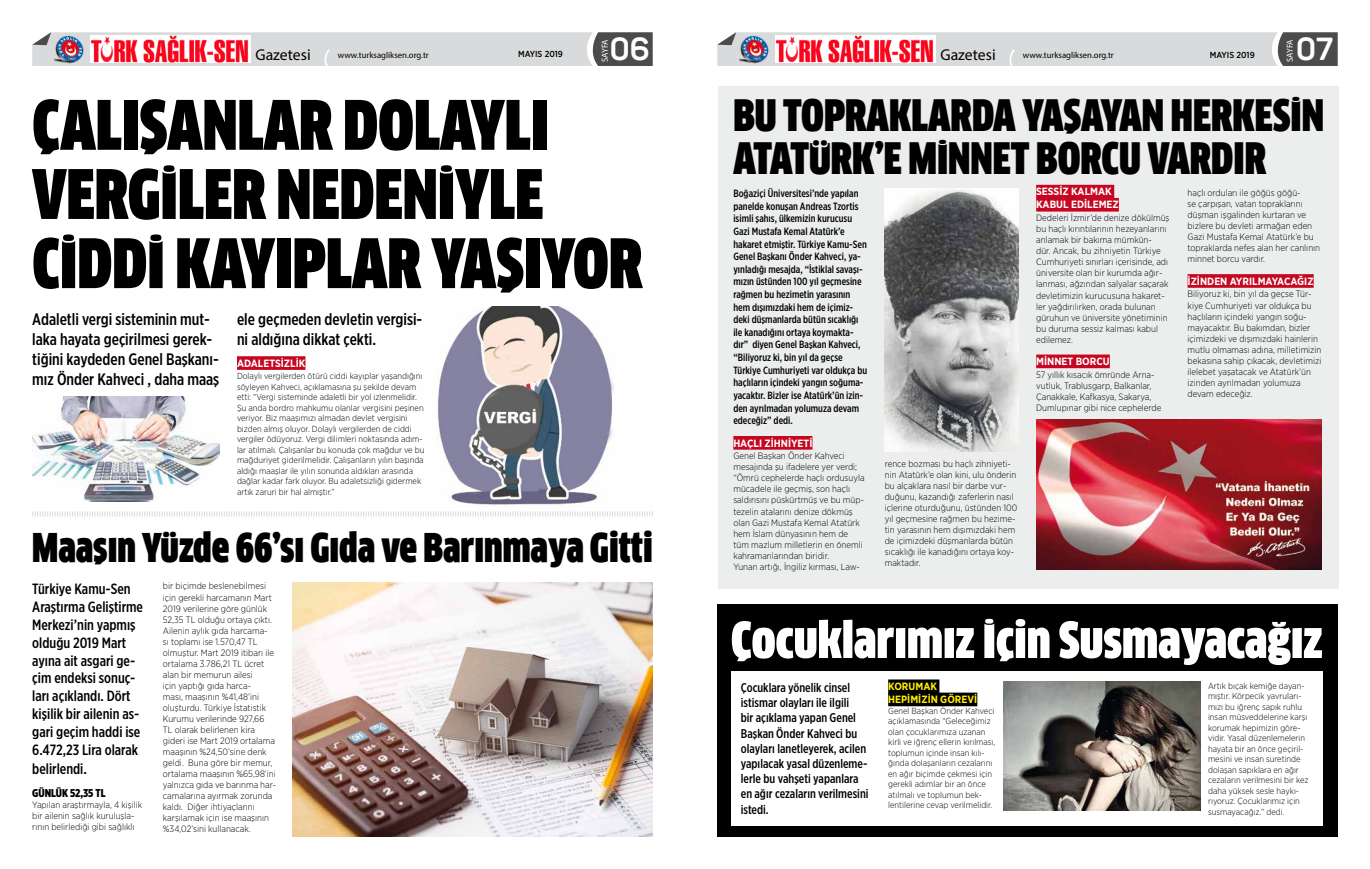
<style>
.page{position:relative;width:1370px;height:869px;background:#fff}
.page>*{position:absolute;margin:0;border:0;box-sizing:border-box;transform-origin:0 0}
.t1{font:900 condensed 66.41px/69.1px "Clan OT";color:#000}
.t2{font:900 condensed 48.56px "Clan OT";color:#fff}
.t3{font:900 condensed 42.26px/42.5px "Clan OT";color:#000}
.t4{font:900 condensed 38.68px "Clan OT";color:#000}
.t5{font:700 31.5px "Panton";color:#fff}
.t6{font:500 16.62px/19.9px "Gotham X Narrow";color:#000}
.t7{font:15.75px "Myriad Pro";color:#000}
.t8{font:500 14.88px/17.9px "Gotham X Narrow";color:#000}
.t9{font:500 12.69px/15.2px "Gotham X Narrow";color:#000}
.t10{font:900 11.38px "Gotham X Narrow";color:#000}
.t11{font:500 10.5px/12.6px "Gotham X Narrow";color:#000}
.t12{font:700 10.5px/13.1px "Gotham Narrow";color:#fff}
.t13{font:700 10.5px/13.1px "Gotham Narrow";color:#ffed00}
.t14{font:300 9.19px/11px "Gotham Narrow";color:#000}
.t15{font:300 8.75px/10.5px "Gotham Narrow";color:#000}
.t16{font:8.75px "Myriad Pro";color:#000}
.t17{font:500 8.75px "Gotham Narrow";color:#000}
.t18{font:8.75px "Myriad Pro";letter-spacing:-.04em;color:#fff}
.s1{font-size:15.75px}
</style>
<div class="page">
<svg style="left:717px;top:32px;width:620px;height:34px;background:#c9cacb"></svg>
<img style="left:739px;top:35px;width:30px;height:28px">
<img style="left:775px;top:36px;width:160px;height:26px">
<img style="left:880px;top:41px;width:11px;height:20px">
<svg style="left:32px;top:32px;width:620px;height:34px;background:#c9c9cb"></svg>
<img style="left:55px;top:35px;width:30px;height:28px">
<img style="left:91px;top:36px;width:160px;height:26px">
<img style="left:195px;top:41px;width:12px;height:20px">
<img style="left:293px;top:582px;width:359px;height:254px">
<img style="left:435px;top:306px;width:179px;height:201px">
<svg style="left:32px;top:511px;width:621px;height:6px"></svg>
<div style="left:237px;top:356px;width:68px;height:14px;background:#c60721"></div>
<img style="left:32px;top:396px;width:188px;height:105px">
<div style="left:717px;top:604px;width:620px;height:232px;background:#000"></div>
<div style="left:730px;top:671px;width:592px;height:154px;background:#fff"></div>
<div style="left:888px;top:679px;width:51px;height:13px;background:#000"></div>
<div style="left:888px;top:692px;width:89px;height:14px;background:#000"></div>
<img style="left:1003px;top:681px;width:197px;height:128px">
<div style="left:718px;top:86px;width:620px;height:502px;background:#eceded"></div>
<div style="left:733px;top:436px;width:79px;height:13px;background:#c60721"></div>
<div style="left:1036px;top:185px;width:78px;height:13px;background:#c60721"></div>
<div style="left:1036px;top:198px;width:82px;height:13px;background:#c60721"></div>
<div style="left:1036px;top:354px;width:73px;height:14px;background:#c60721"></div>
<div style="left:1187px;top:274px;width:126px;height:14px;background:#c60721"></div>
<img style="left:884px;top:189px;width:134px;height:262px">
<img style="left:1036px;top:419px;width:285px;height:150px">
<h3 class="t7" style="left:255px;top:45px;width:57px">Gazetesi</h3>
<p class="t16" style="left:338px;top:49px;width:92px">www.turksagliksen.org.tr</p>
<p class="t17" style="left:518px;top:49px;width:46px">MAYIS 2019</p>
<p class="t18" style="left:599px;top:62px;width:24px;rotate:-90deg">SAYFA</p>
<h3 class="t5" style="left:610px;top:30px;width:41px">06</h3>
<h3 class="t7" style="left:940px;top:45px;width:57px">Gazetesi</h3>
<p class="t16" style="left:1022px;top:49px;width:92px">www.turksagliksen.org.tr</p>
<p class="t17" style="left:1209px;top:49px;width:46px">MAYIS 2019</p>
<p class="t18" style="left:1284px;top:62px;width:24px;rotate:-90deg">SAYFA</p>
<h3 class="t5" style="left:1295px;top:30px;width:38px">07</h3>
<h1 class="t1" style="left:32px;top:91px;width:611px">ÇALIŞANLAR DOLAYLI<br>VERGİLER NEDENİYLE<br>CİDDİ KAYIPLAR YAŞIYOR</h1>
<h3 class="t6" style="left:32px;top:309px;width:188px">Adaletli vergi sisteminin mut&shy;laka hayata geçirilmesi gerek&shy;tiğini kaydeden Genel Başkanı&shy;mız Önder Kahveci , daha maaş</h3>
<h3 class="t6" style="left:237px;top:309px;width:187px">ele geçmeden devletin vergisi&shy;ni aldığına dikkat çekti.</h3>
<p class="t12" style="left:237px;top:356px;width:70px">ADALETSİZLİK</p>
<p class="t15" style="left:237px;top:370px;width:189px">Dolaylı vergilerden ötürü ciddi kayıplar yaşandığını söyleyen Kahveci, açıklamasına şu şekilde devam etti: “Vergi sisteminde adaletli bir yol izlenmelidir.<br>Şu anda bordro mahkumu olanlar vergisini peşinen veriyor. Biz maaşımızı almadan devlet vergisini bizden almış oluyor. Dolaylı vergilerden de ciddi vergiler ödüyoruz. Vergi dilimleri noktasında adım&shy;lar atılmalı. Çalışanlar bu konuda çok mağdur ve bu mağduriyet giderilmelidir. Çalışanların yılın başında aldığı maaşlar ile yılın sonunda aldıkları arasında dağlar kadar fark oluyor. Bu adaletsizliği gidermek artık zaruri bir hal almıştır.”</p>
<h3 class="t4" style="left:32px;top:525px;width:622px">Maaşın Yüzde 66’sı Gıda ve Barınmaya Gitti</h3>
<h3 class="t8" style="left:32px;top:579px;width:112px">Türkiye Kamu-Sen<br>Araştırma Geliştirme<br>Merkezi’nin yapmış olduğu 2019 Mart ayına ait asgari ge&shy;çim endeksi sonuç&shy;ları açıklandı. Dört kişilik bir ailenin as&shy;gari geçim haddi ise<br>6.472,23 Lira olarak belirlendi<span class="s1">.</span></h3>
<p class="t10" style="left:32px;top:785px;width:75px">GÜNLÜK 52,35 TL</p>
<p class="t14" style="left:32px;top:798px;width:112px">Yapılan araştırmayla, 4 kişilik bir ailenin sağlık kuruluşla&shy;rının belirlediği gibi sağlıklı</p>
<p class="t14" style="left:163px;top:580px;width:115px">bir biçimde beslenebilmesi için gerekli harcamanın Mart<br>2019 verilerine göre günlük<br>52,35 TL olduğu ortaya çıktı.<br>Ailenin aylık gıda harcama-<br>sı toplamı ise 1.570,47 TL olmuştur. Mart 2019 itibarı ile ortalama 3.786,21 TL ücret alan bir memurun ailesi<br>için yaptığı gıda harca-<br>ması, maaşının %41,48’ini oluşturdu. Türkiye İstatistik<br>Kurumu verilerinde 927,66<br>TL olarak belirlenen kira gideri ise Mart 2019 ortalama maaşının %24,50’sine denk geldi. Buna göre bir memur, ortalama maaşının %65,98’ini yalnızca gıda ve barınma har&shy;camalarına ayırmak zorunda kaldı. Diğer ihtiyaçlarını karşılamak için ise maaşının %34,02’sini kullanacak.</p>
<h3 class="t3" style="left:733px;top:95px;width:592px">BU TOPRAKLARDA YAŞAYAN HERKESİN<br>ATATÜRK’E MİNNET BORCU VARDIR</h3>
<p class="t11" style="left:733px;top:187px;width:135px">Boğaziçi Üniversitesi’nde yapılan panelde konuşan Andreas Tzortis isimli şahıs, ülkemizin kurucusu<br>Gazi Mustafa Kemal Atatürk’e hakaret etmiştir. Türkiye Kamu-Sen<br>Genel Başkanı Önder Kahveci, ya&shy;yınladığı mesajda, “İstiklal savaşı&shy;mızın üstünden 100 yıl geçmesine rağmen bu hezimetin yarasının hem dışımızdaki hem de içimiz&shy;deki düşmanlarda bütün sıcaklığı ile kanadığını ortaya koymakta&shy;dır” diyen Genel Başkan Kahveci, “Biliyoruz ki, bin yıl da geçse<br>Türkiye Cumhuriyeti var oldukça bu haçlıların içindeki yangın soğuma&shy;yacaktır. Bizler ise Atatürk’ün izin&shy;den ayrılmadan yolumuza devam edeceğiz” dedi.</p>
<p class="t12" style="left:733px;top:436px;width:81px">HAÇLI ZİHNİYETİ</p>
<p class="t14" style="left:733px;top:450px;width:133px">Genel Başkan Önder Kahveci mesajında şu ifadelere yer verdi; “Ömrü cephelerde haçlı ordusuyla mücadele ile geçmiş, son haçlı saldırısını püskürtmüş ve bu müp&shy;tezelin atalarını denize dökmüş olan Gazi Mustafa Kemal Atatürk hem İslam dünyasının hem de tüm mazlum milletlerin en önemli kahramanlarından biridir.<br>Yunan artığı, İngiliz kırması, Law-</p>
<p class="t14" style="left:884px;top:457px;width:134px">rence bozması bu haçlı zihniyeti&shy;nin Atatürk’e olan kini, ulu önderin bu alçaklara nasıl bir darbe vur&shy;duğunu, kazandığı zaferlerin nasıl içlerine oturduğunu, üstünden 100 yıl geçmesine rağmen bu hezime&shy;tin yarasının hem dışımızdaki hem de içimizdeki düşmanlarda bütün sıcaklığı ile kanadığını ortaya koy&shy;maktadır.</p>
<p class="t12" style="left:1036px;top:185px;width:84px">SESSİZ KALMAK<br>KABUL EDİLEMEZ</p>
<p class="t14" style="left:1036px;top:212px;width:135px">Dedeleri İzmir’de denize dökülmüş bu haçlı kırıntılarının hezeyanlarını anlamak bir bakıma mümkün-<br>dür. Ancak, bu zihniyetin Türkiye<br>Cumhuriyeti sınırları içerisinde, adı üniversite olan bir kurumda ağır&shy;lanması, ağzından salyalar saçarak devletimizin kurucusuna hakaret&shy;ler yağdırılırken, orada bulunan güruhun ve üniversite yönetiminin bu duruma sessiz kalması kabul edilemez.</p>
<p class="t12" style="left:1036px;top:354px;width:75px">MİNNET BORCU</p>
<p class="t14" style="left:1036px;top:369px;width:127px">57 yıllık kısacık ömründe Arna&shy;vutluk, Trablusgarp, Balkanlar,<br>Çanakkale, Kafkasya, Sakarya,<br>Dumlupınar gibi nice cephelerde</p>
<p class="t14" style="left:1187px;top:187px;width:134px">haçlı orduları ile göğüs göğü-<br>se çarpışan, vatan topraklarını düşman işgalinden kurtaran ve bizlere bu devleti armağan eden<br>Gazi Mustafa Kemal Atatürk’e bu topraklarda nefes alan her canlının minnet borcu vardır.</p>
<p class="t12" style="left:1187px;top:274px;width:128px">İZİNDEN AYRILMAYACAĞIZ</p>
<p class="t14" style="left:1187px;top:288px;width:135px">Biliyoruz ki, bin yıl da geçse Tür&shy;kiye Cumhuriyeti var oldukça bu haçlıların içindeki yangın soğu&shy;mayacaktır. Bu bakımdan, bizler içimizdeki ve dışımızdaki hainlerin mutlu olmaması adına, milletimizin bekasına sahip çıkacak, devletimizi ilelebet yaşatacak ve Atatürk’ün izinden ayrılmadan yolumuza devam edeceğiz.</p>
<h2 class="t2" style="left:730px;top:612px;width:593px">Çocuklarımız İçin Susmayacağız</h2>
<h3 class="t9" style="left:740px;top:679px;width:129px">Çocuklara yönelik cinsel istismar olayları ile ilgili<br>bir açıklama yapan Genel<br>Başkan Önder Kahveci bu olayları lanetleyerek, acilen yapılacak yasal düzenleme&shy;lerle bu vahşeti yapanlara en ağır cezaların verilmesini istedi.</h3>
<p class="t13" style="left:888px;top:679px;width:91px">KORUMAK<br>HEPİMİZİN GÖREVİ</p>
<p class="t15" style="left:888px;top:704px;width:109px">Genel Başkan Önder Kahveci açıklamasında “Geleceğimiz olan çocuklarımıza uzanan kirli ve iğrenç ellerin kırılması, toplumun içinde insan kılı&shy;ğında dolaşanların cezalarını en ağır biçimde çekmesi için gerekli adımlar bir an önce atılmalı ve toplumun bek&shy;lentilerine cevap verilmelidir.</p>
<p class="t15" style="left:1207px;top:679px;width:102px">Artık bıçak kemiğe dayan&shy;mıştır. Körpecik yavruları&shy;mızı bu iğrenç sapık ruhlu insan müsveddelerine karşı korumak hepimizin göre&shy;vidir. Yasal düzenlemelerin hayata bir an önce geçiril&shy;mesini ve insan suretinde dolaşan sapıklara en ağır cezaların verilmesini bir kez daha yüksek sesle haykı&shy;rıyoruz. Çocuklarımız için susmayacağız.” dedi.</p>
</div>
